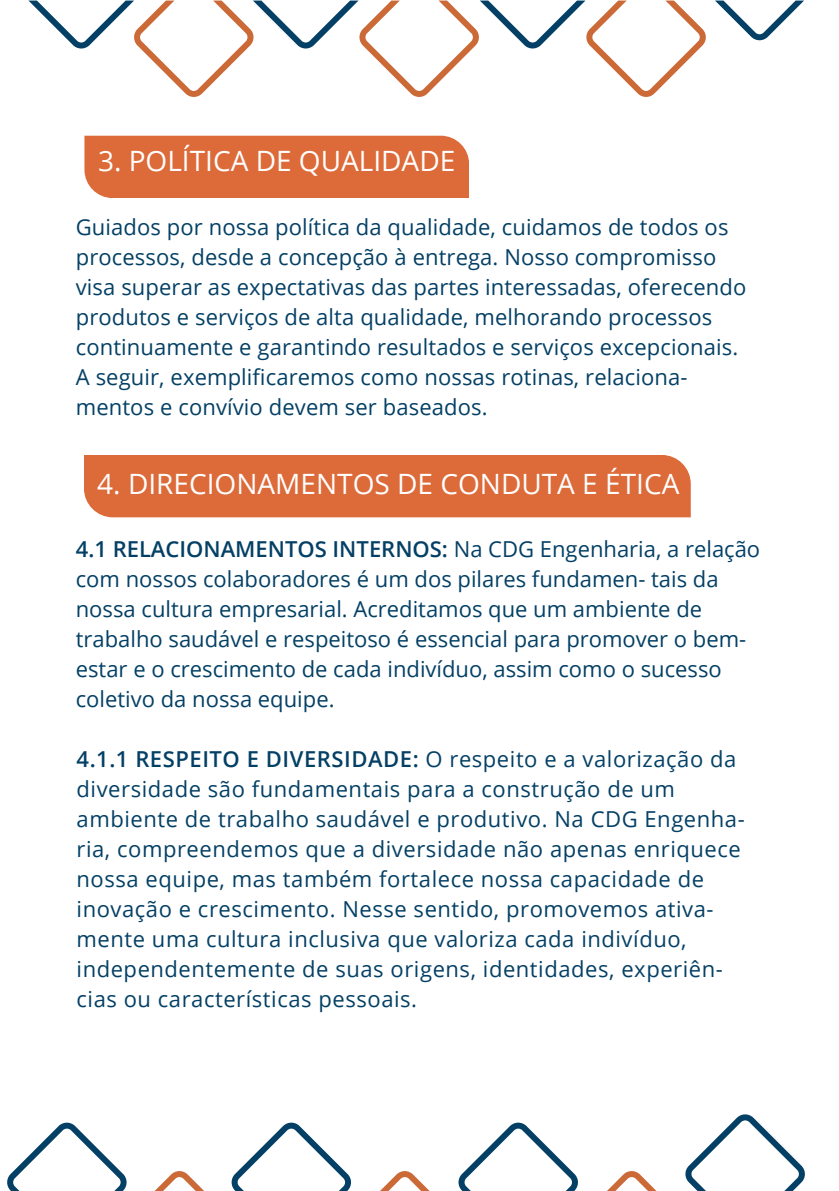
<style>
.page{position:relative;width:839px;height:1191px;background:#fff}
.page>*{position:absolute;margin:0;border:0;box-sizing:border-box;transform-origin:0 0}
.t1{font:28px "Open Sans";color:#fff}
.t2{font:22px/30px "Open Sans";letter-spacing:.005em;color:#044065}
.t3{font:22px/30px "Open Sans";letter-spacing:.025em;color:#044065}
.s1{font-weight:600}
</style>
<div class="page">
<div style="left:84px;top:136px;width:385px;height:62px;background:#dd6a39"></div>
<div style="left:84px;top:455px;width:606px;height:62px;background:#dd6a39"></div>
<svg style="left:231px;top:1123px;width:120px;height:68px"></svg>
<svg style="left:458px;top:1123px;width:120px;height:68px"></svg>
<svg style="left:685px;top:1114px;width:120px;height:77px"></svg>
<svg style="left:7px;top:1123px;width:120px;height:68px"></svg>
<svg style="left:154px;top:1171px;width:50px;height:20px"></svg>
<svg style="left:380px;top:1171px;width:50px;height:20px"></svg>
<svg style="left:623px;top:1171px;width:17px;height:8px"></svg>
<svg style="left:297px;top:41px;width:17px;height:8px"></svg>
<svg style="left:524px;top:41px;width:17px;height:8px"></svg>
<svg style="left:751px;top:33px;width:16px;height:7px"></svg>
<svg style="left:73px;top:41px;width:17px;height:8px"></svg>
<svg style="left:134px;top:1px;width:120px;height:96px"></svg>
<svg style="left:359px;top:1px;width:120px;height:96px"></svg>
<svg style="left:586px;top:1px;width:120px;height:96px"></svg>
<h1 class="t1" style="left:98px;top:141px;width:359px">3. POLÍTICA DE QUALIDADE</h1>
<p class="t2" style="left:76px;top:211px;width:672px">Guiados por nossa política da qualidade, cuidamos de todos os processos, desde a concepção à entrega. Nosso compromisso visa superar as expectativas das partes interessadas, oferecendo produtos e serviços de alta qualidade, melhorando processos continuamente e garantindo resultados e serviços excepcionais.<br>A seguir, exemplificaremos como nossas rotinas, relaciona&shy;mentos e convívio devem ser baseados.</p>
<p class="t1" style="left:97px;top:465px;width:583px">4. DIRECIONAMENTOS DE CONDUTA E ÉTICA</p>
<h1 class="t2" style="left:76px;top:534px;width:686px"><span class="s1">4.1 RELACIONAMENTOS INTERNOS:</span> Na CDG Engenharia, a relação com nossos colaboradores é um dos pilares fundamen- tais da nossa cultura empresarial. Acreditamos que um ambiente de trabalho saudável e respeitoso é essencial para promover o bem&shy;estar e o crescimento de cada indivíduo, assim como o sucesso coletivo da nossa equipe.</h1>
<p class="t3" style="left:77px;top:743px;width:669px"><span class="s1">4.1.1 RESPEITO E DIVERSIDADE:</span> O respeito e a valorização da diversidade são fundamentais para a construção de um ambiente de trabalho saudável e produtivo. Na CDG Engenha&shy;ria, compreendemos que a diversidade não apenas enriquece nossa equipe, mas também fortalece nossa capacidade de inovação e crescimento. Nesse sentido, promovemos ativa&shy;mente uma cultura inclusiva que valoriza cada indivíduo, independentemente de suas origens, identidades, experiên&shy;cias ou características pessoais.</p>
</div>
